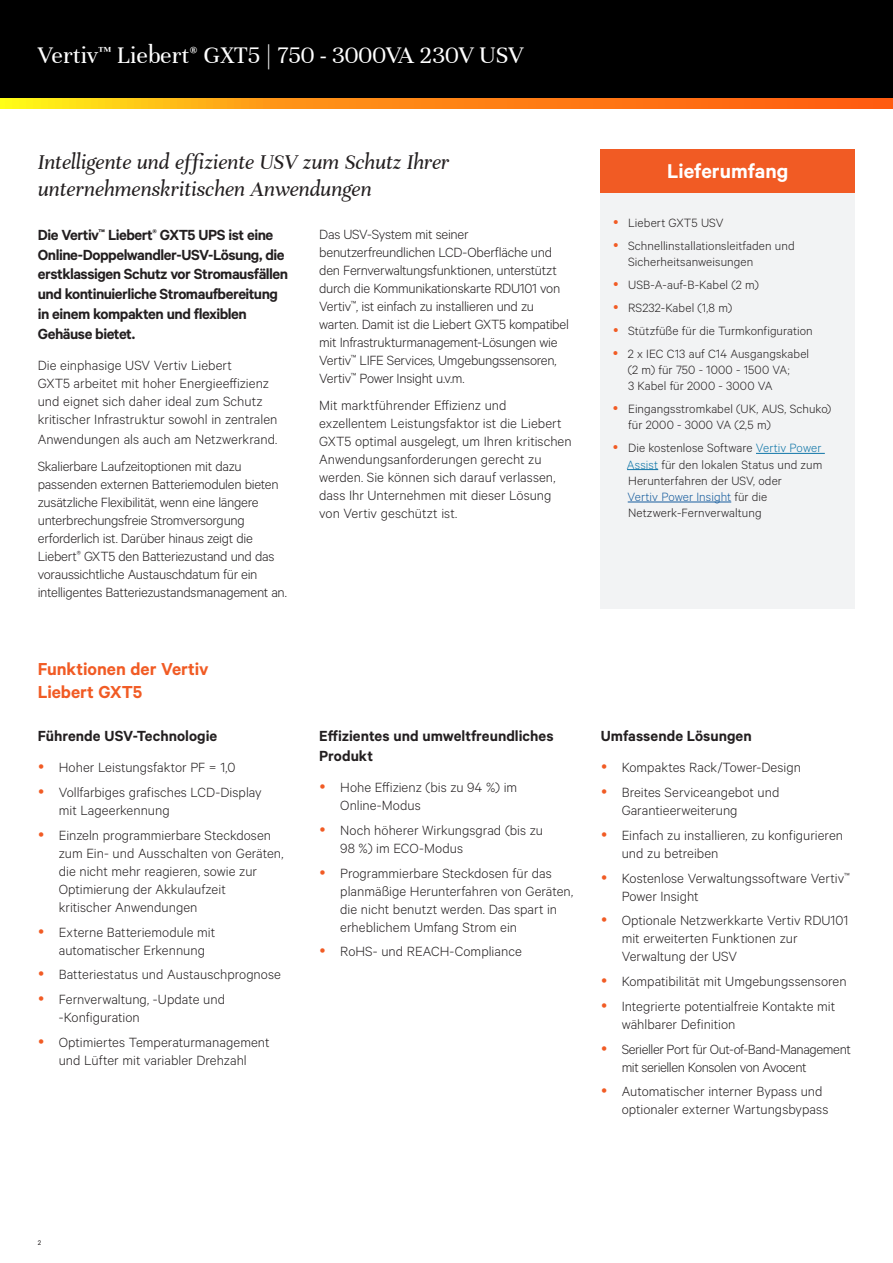
<style>
.page{position:relative;width:893px;height:1263px;background:#fff}
.page>*{position:absolute;margin:0;border:0;box-sizing:border-box;transform-origin:0 0}
.t1{font:25.5px "Unna";color:#fff}
.t2{font:italic 22.5px/27.3px "Unna";letter-spacing:-.01em;color:#231f20}
.t3{font:600 22.5px "Calibre";color:#fff}
.t4{font:600 19.5px/23.4px "Calibre";color:#f15b24}
.t5{font:600 16.5px/19.8px "Calibre";letter-spacing:-.025em;color:#231f20}
.t6{font:600 16.5px/19.8px "Calibre";color:#231f20}
.t7{font:300 15px/18px "Calibre";letter-spacing:-.005em;color:#231f20}
.t8{font:300 15px/24.8px "Calibre";letter-spacing:-.025em;color:#231f20}
.t9{font:300 13.5px/16.2px "Calibre";letter-spacing:.005em;color:#231f20}
.t10{font:7.5px "Calibre";color:#231f20}
.s1{color:#1076a8}
.s2{color:#175d9e}
</style>
<div class="page">
<div style="left:0;top:0;width:893px;height:108px;background:#000"></div>
<svg style="left:0;top:98px;width:893px;height:11px;background:#ff9014"></svg>
<div style="left:601px;top:189px;width:254px;height:419px;background:#f2f3f4"></div>
<div style="left:601px;top:149px;width:254px;height:44px;background:#f15b24"></div>
<hr style="left:756px;top:453px;width:69px;height:1px;background:#1076a8">
<hr style="left:627px;top:469px;width:31px;height:1px;background:#1076a8">
<hr style="left:628px;top:502px;width:103px;height:1px;background:#175d9e">
<h1 class="t1" style="left:38px;top:41px;width:487px">Vertiv<sup>™</sup> Liebert<sup>®</sup> GXT5 | 750 - 3000VA 230V USV</h1>
<h2 class="t2" style="left:38px;top:148px;width:413px">Intelligente und effiziente USV zum Schutz Ihrer unternehmenskritischen Anwendungen</h2>
<p class="t5" style="left:38px;top:224px;width:252px">Die Vertiv<sup>™</sup> Liebert<sup>®</sup> GXT5 UPS ist eine Online-Doppelwandler-USV-Lösung, die erstklassigen Schutz vor Stromausfällen und kontinuierliche Stromaufbereitung in einem kompakten und flexiblen Gehäuse bietet.</p>
<p class="t7" style="left:38px;top:356px;width:241px">Die einphasige USV Vertiv Liebert<br>GXT5 arbeitet mit hoher Energieeffizienz und eignet sich daher ideal zum Schutz kritischer Infrastruktur sowohl in zentralen</p>
<p class="t7" style="left:38px;top:425px;width:241px;line-height:27px">Anwendungen als auch am Netzwerkrand.<br>Skalierbare Laufzeitoptionen mit dazu</p>
<p class="t7" style="left:38px;top:475px;width:251px">passenden externen Batteriemodulen bieten zusätzliche Flexibilität, wenn eine längere unterbrechungsfreie Stromversorgung erforderlich ist. Darüber hinaus zeigt die Liebert<sup>®</sup> GXT5 den Batteriezustand und das voraussichtliche Austauschdatum für ein intelligentes Batteriezustandsmanagement an.</p>
<h3 class="t4" style="left:38px;top:657px;width:172px">Funktionen der Vertiv<br>Liebert GXT5</h3>
<p class="t6" style="left:38px;top:725px;width:181px">Führende USV-Technologie</p>
<p class="t7" style="left:59px;top:755px;width:204px;line-height:24.8px">Hoher Leistungsfaktor PF = 1,0<br>Vollfarbiges grafisches LCD-Display</p>
<p class="t7" style="left:59px;top:797px;width:214px;line-height:24.8px">mit Lageerkennung<br>Einzeln programmierbare Steckdosen</p>
<p class="t7" style="left:59px;top:843px;width:226px">zum Ein- und Ausschalten von Geräten, die nicht mehr reagieren, sowie zur<br>Optimierung der Akkulaufzeit<br>kritischer Anwendungen</p>
<p class="t7" style="left:59px;top:922px;width:158px">Externe Batteriemodule mit automatischer Erkennung</p>
<p class="t7" style="left:59px;top:962px;width:224px;line-height:24.8px">Batteriestatus und Austauschprognose<br>Fernverwaltung, -Update und</p>
<p class="t7" style="left:59px;top:1004px;width:212px;line-height:24.8px">-Konfiguration<br>Optimiertes Temperaturmanagement</p>
<p class="t7" style="left:59px;top:1050px;width:190px">und Lüfter mit variabler Drehzahl</p>
<p class="t7" style="left:319px;top:224px;width:251px">Das USV-System mit seiner benutzerfreundlichen LCD-Oberfläche und den Fernverwaltungsfunktionen, unterstützt durch die Kommunikationskarte RDU101 von Vertiv<sup>™</sup>, ist einfach zu installieren und zu warten. Damit ist die Liebert GXT5 kompatibel mit Infrastrukturmanagement-Lösungen wie Vertiv<sup>™</sup> LIFE Services, Umgebungssensoren, Vertiv<sup>™</sup> Power Insight u.v.m.</p>
<p class="t7" style="left:319px;top:395px;width:254px">Mit marktführender Effizienz und exzellentem Leistungsfaktor ist die Liebert GXT5 optimal ausgelegt, um Ihren kritischen Anwendungsanforderungen gerecht zu werden. Sie können sich darauf verlassen, dass Ihr Unternehmen mit dieser Lösung von Vertiv geschützt ist.</p>
<p class="t6" style="left:319px;top:725px;width:236px">Effizientes und umweltfreundliches<br>Produkt</p>
<p class="t7" style="left:340px;top:778px;width:178px">Hohe Effizienz (bis zu 94 %) im<br>Online-Modus</p>
<p class="t7" style="left:340px;top:820px;width:204px">Noch höherer Wirkungsgrad (bis zu<br>98 %) im ECO-Modus</p>
<p class="t7" style="left:340px;top:863px;width:234px">Programmierbare Steckdosen für das planmäßige Herunterfahren von Geräten, die nicht benutzt werden. Das spart in erheblichem Umfang Strom ein</p>
<p class="t7" style="left:340px;top:942px;width:183px">RoHS- und REACH-Compliance</p>
<h2 class="t3" style="left:667px;top:158px;width:123px">Lieferumfang</h2>
<p class="t9" style="left:628px;top:211px;width:168px;line-height:23px">Liebert GXT5 USV<br>Schnellinstallationsleitfaden und</p>
<p class="t9" style="left:628px;top:250px;width:186px;line-height:23px">Sicherheitsanweisungen<br>USB-A-auf-B-Kabel (2 m)<br>RS232-Kabel (1,8 m)<br>Stützfüße für die Turmkonfiguration<br>2 x IEC C13 auf C14 Ausgangskabel</p>
<p class="t9" style="left:628px;top:361px;width:163px">(2 m) für 750 - 1000 - 1500 VA;<br>3 Kabel für 2000 - 3000 VA</p>
<p class="t9" style="left:628px;top:400px;width:205px">Eingangsstromkabel (UK, AUS, Schuko) für 2000 - 3000 VA (2,5 m)</p>
<p class="t9" style="left:627px;top:439px;width:197px">Die kostenlose Software <span class="s1">Vertiv Power<br>Assist</span> für den lokalen Status und zum<br>Herunterfahren der USV, oder<br><span class="s2">Vertiv Power Insight</span> für die<br>Netzwerk-Fernverwaltung</p>
<p class="t6" style="left:601px;top:725px;width:153px">Umfassende Lösungen</p>
<p class="t7" style="left:622px;top:755px;width:181px;line-height:24.8px">Kompaktes Rack/Tower-Design<br>Breites Serviceangebot und</p>
<p class="t7" style="left:622px;top:797px;width:223px;line-height:24.8px">Garantieerweiterung<br>Einfach zu installieren, zu konfigurieren</p>
<p class="t7" style="left:622px;top:840px;width:229px;line-height:24.8px">und zu betreiben<br>Kostenlose Verwaltungssoftware Vertiv<sup>™</sup></p>
<p class="t7" style="left:622px;top:883px;width:228px;line-height:24.8px">Power Insight<br>Optionale Netzwerkkarte Vertiv RDU101</p>
<p class="t7" style="left:622px;top:929px;width:177px">mit erweiterten Funktionen zur<br>Verwaltung der USV</p>
<p class="t7" style="left:622px;top:968px;width:226px;line-height:24.8px">Kompatibilität mit Umgebungssensoren<br>Integrierte potentialfreie Kontakte mit</p>
<p class="t8" style="left:622px;top:1011px;width:231px">wählbarer Definition<br>Serieller Port für Out-of-Band-Management</p>
<p class="t7" style="left:622px;top:1054px;width:202px;line-height:24.8px">mit seriellen Konsolen von Avocent<br>Automatischer interner Bypass und</p>
<p class="t7" style="left:622px;top:1100px;width:208px">optionaler externer Wartungsbypass</p>
<p class="t10" style="left:38px;top:1238px;width:5px">2</p>
</div>
